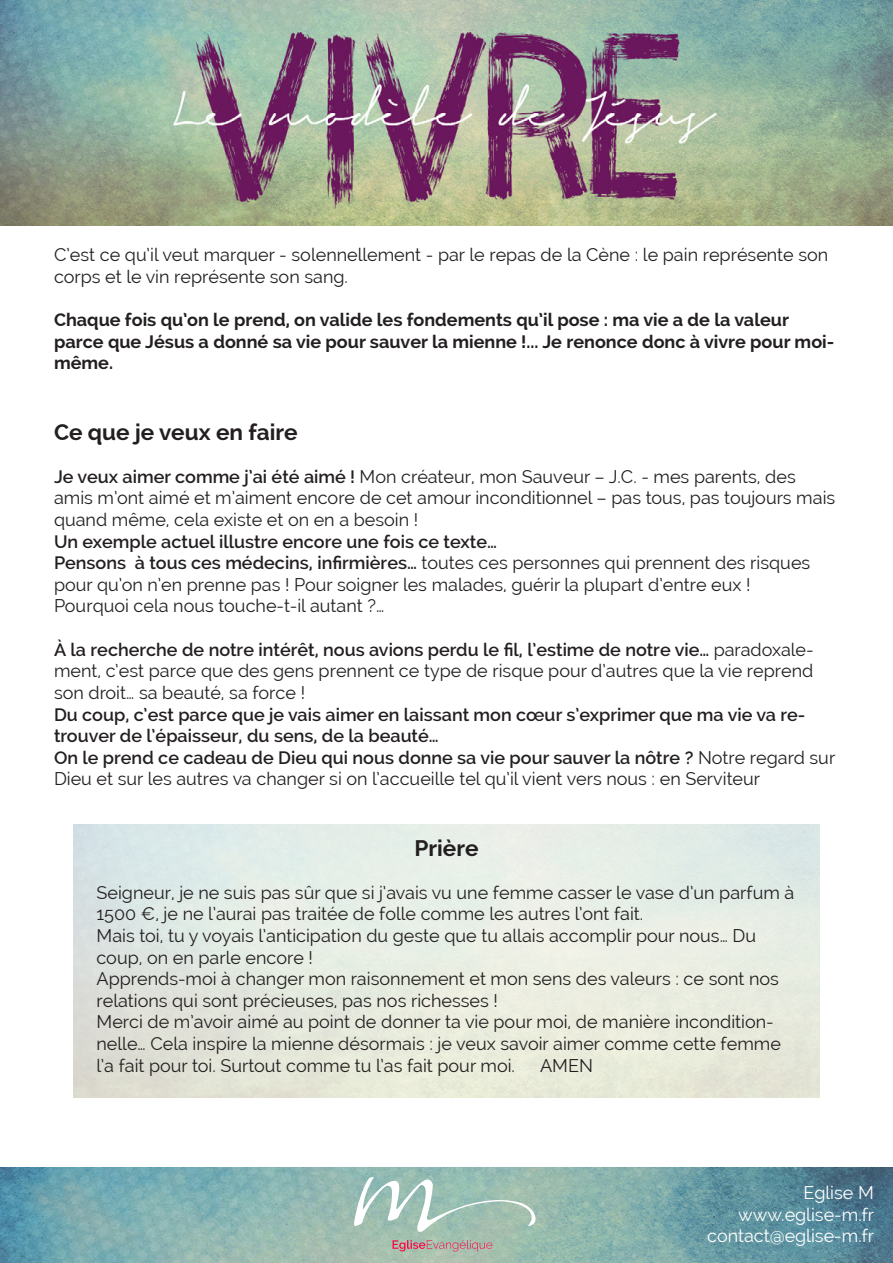
<style>
.page{position:relative;width:893px;height:1263px;background:#fff}
.page>*{position:absolute;margin:0;border:0;box-sizing:border-box;transform-origin:0 0}
.t1{font:700 22.5px "Raleway";color:#231f20}
.t2{font:18px/21.6px "Raleway";color:#231f20}
.t3{font:600 18px/21.6px "Raleway";color:#231f20}
.t4{font:700 18px/21.6px "Raleway";color:#231f20}
.t5{font:18px "Raleway";color:#fff}
.s1{font-weight:600}
</style>
<div class="page">
<img style="left:0;top:1167px;width:893px;height:96px">
<img style="left:0;top:0;width:893px;height:225px">
<svg style="left:354px;top:1177px;width:185px;height:56px;background:#a8c6bb"></svg>
<svg style="left:393px;top:1240px;width:99px;height:11px"></svg>
<p class="t2" style="left:54px;top:244px;width:776px">C’est ce qu’il veut marquer - solennellement - par le repas de la Cène : le pain représente son corps et le vin représente son sang.</p>
<p class="t4" style="left:54px;top:309px;width:782px">Chaque fois qu’on le prend, on valide les fondements qu’il pose : ma vie a de la valeur parce que Jésus a donné sa vie pour sauver la mienne !... Je renonce donc à vivre pour moi&shy;même.</p>
<p class="t1" style="left:54px;top:419px;width:245px">Ce que je veux en faire</p>
<p class="t2" style="left:54px;top:466px;width:783px"><span class="s1">Je veux aimer comme j’ai été aimé !</span> Mon créateur, mon Sauveur – J.C. - mes parents, des amis m’ont aimé et m’aiment encore de cet amour inconditionnel – pas tous, pas toujours mais quand même, cela existe et on en a besoin !</p>
<p class="t3" style="left:54px;top:531px;width:444px">Un exemple actuel illustre encore une fois ce texte…</p>
<p class="t2" style="left:54px;top:552px;width:758px"><span class="s1">Pensons à tous ces médecins, infirmières…</span> toutes ces personnes qui prennent des risques pour qu’on n’en prenne pas ! Pour soigner les malades, guérir la plupart d’entre eux !</p>
<p class="t2" style="left:54px;top:595px;width:332px">Pourquoi cela nous touche-t-il autant ?…</p>
<p class="t2" style="left:54px;top:638px;width:761px;text-align:justify"><span class="s1">À la recherche de notre intérêt, nous avions perdu le fil, l’estime de notre vie…</span> paradoxale&shy;ment, c’est parce que des gens prennent ce type de risque pour d’autres que la vie reprend son droit… sa beauté, sa force !</p>
<p class="t3" style="left:54px;top:703px;width:753px">Du coup, c’est parce que je vais aimer en laissant mon cœur s’exprimer que ma vie va re&shy;trouver de l’épaisseur, du sens, de la beauté…</p>
<p class="t2" style="left:54px;top:746px;width:783px"><span class="s1">On le prend ce cadeau de Dieu qui nous donne sa vie pour sauver la nôtre ?</span> Notre regard sur<br>Dieu et sur les autres va changer si on l’accueille tel qu’il vient vers nous : en Serviteur</p>
<p class="t1" style="left:414px;top:835px;width:66px">Prière</p>
<p class="t2" style="left:97px;top:881px;width:699px">Seigneur, je ne suis pas sûr que si j’avais vu une femme casser le vase d’un parfum à<br>1500 €, je ne l’aurai pas traitée de folle comme les autres l’ont fait.</p>
<p class="t2" style="left:97px;top:925px;width:661px">Mais toi, tu y voyais l’anticipation du geste que tu allais accomplir pour nous… Du coup, on en parle encore !</p>
<p class="t2" style="left:97px;top:968px;width:684px">Apprends-moi à changer mon raisonnement et mon sens des valeurs : ce sont nos relations qui sont précieuses, pas nos richesses !</p>
<p class="t2" style="left:97px;top:1011px;width:686px">Merci de m’avoir aimé au point de donner ta vie pour moi, de manière incondition&shy;nelle… Cela inspire la mienne désormais : je veux savoir aimer comme cette femme l’a fait pour toi. Surtout comme tu l’as fait pour moi.</p>
<p class="t2" style="left:540px;top:1054px;width:54px">AMEN</p>
<p class="t5" style="left:803px;top:1182px;width:72px">Eglise M</p>
<p class="t5" style="left:738px;top:1204px;width:138px">www.eglise-m.fr</p>
<p class="t5" style="left:707px;top:1225px;width:169px">contact@eglise-m.fr</p>
</div>
